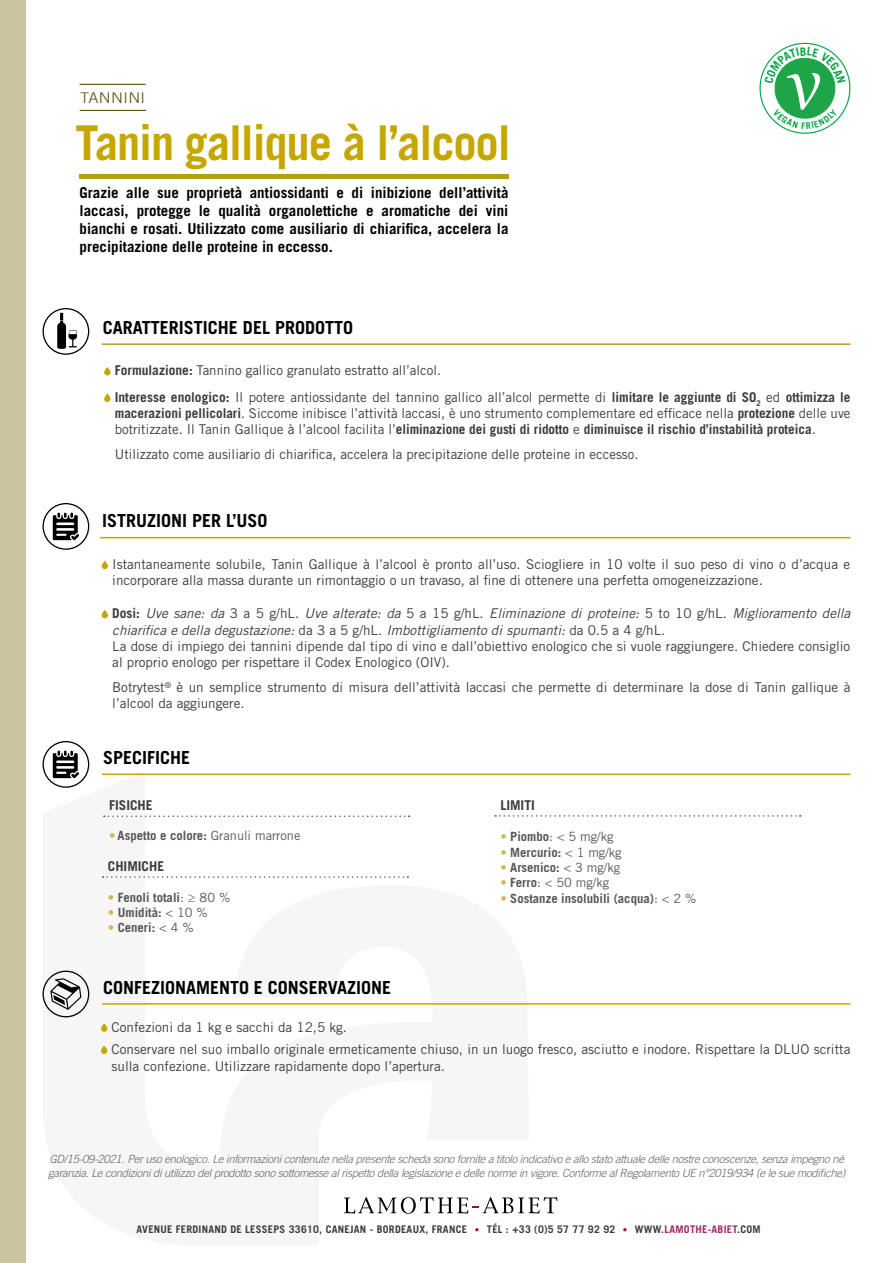
<style>
.page{position:relative;width:893px;height:1263px;background:#fff}
.page>*{position:absolute;margin:0;border:0;box-sizing:border-box;transform-origin:0 0}
.t1{font:700 48px "Trade Gothic LT Std";letter-spacing:-.025em;color:#c6a700}
.t2{font:700 18px "Trade Gothic LT Std";color:#000}
.t3{font:700 15px/18px "Trade Gothic LT Std";color:#000;text-align:justify}
.t4{font:300 14.7px "Trade Gothic LT Std";letter-spacing:.02em;color:#5d5009;scale:1.12 1}
.t5{font:13.5px/16.2px "Trade Gothic LT Std";color:#3c3c3b}
.t6{font:700 13.5px "Trade Gothic LT Std";color:#3c3c3b}
.t7{font:700 12.75px "Trade Gothic LT Std";color:#575756}
.t8{font:12.75px "Trade Gothic LT Std";color:#575756}
.t9{font:italic 300 11.25px/13.5px "Trade Gothic LT Std";letter-spacing:-.025em;color:#646363}
.t10{font:700 10.5px "Trade Gothic LT Std";letter-spacing:.025em;color:#3c3c3b}
.s1{font-weight:700}
.s2{font-style:italic}
.s3{color:#d4b84a}
.s4{font-weight:400}
.s5{font-weight:700;color:#d4b84a}
.s6{font-family:"Trade Gothic LT Std Cn 18";font-weight:400;font-size:9px;color:#9b0058}
.s7{color:#a42664}
</style>
<div class="page">
<div style="left:0;top:0;width:26px;height:1263px;background:#cbc49e"></div>
<svg style="left:104px;top:367px;width:7px;height:8px"></svg>
<svg style="left:104px;top:393px;width:7px;height:9px"></svg>
<svg style="left:43px;top:308px;width:46px;height:47px"></svg>
<hr style="left:102px;top:343px;width:748px;height:2px;background:#b99c16">
<div style="left:102px;top:561px;width:6px;height:8px;background:#c6a700;border-radius:3px"></div>
<div style="left:102px;top:610px;width:6px;height:8px;background:#c6a700;border-radius:3px"></div>
<svg style="left:43px;top:503px;width:46px;height:47px"></svg>
<hr style="left:100px;top:537px;width:750px;height:1px;background:#c6a700">
<svg style="left:43px;top:741px;width:46px;height:47px"></svg>
<hr style="left:102px;top:773px;width:748px;height:2px;background:#c6a700">
<svg style="left:104px;top:815px;width:306px;height:2px"></svg>
<svg style="left:495px;top:815px;width:306px;height:2px"></svg>
<svg style="left:103px;top:876px;width:305px;height:2px"></svg>
<svg style="left:101px;top:1023px;width:6px;height:9px"></svg>
<svg style="left:101px;top:1045px;width:6px;height:9px"></svg>
<svg style="left:43px;top:971px;width:46px;height:46px"></svg>
<hr style="left:102px;top:1003px;width:748px;height:2px;background:#c6a700">
<hr style="left:79px;top:174px;width:429px;height:4px;background:#b99c16">
<hr style="left:80px;top:84px;width:66px;height:1px;background:#5d5009">
<hr style="left:80px;top:110px;width:66px;height:1px;background:#5d5009">
<svg style="left:344px;top:1197px;width:213px;height:17px"></svg>
<svg style="left:759px;top:42px;width:91px;height:92px"></svg>
<p class="t4" style="left:80px;top:89px;width:59px">TANNINI</p>
<h1 class="t1" style="left:75px;top:113px;width:437px">Tanin gallique à l’alcool</h1>
<p class="t3" style="left:80px;top:184px;width:430px">Grazie alle sue proprietà antiossidanti e di inibizione dell’attività laccasi, protegge le qualità organolettiche e aromatiche dei vini bianchi e rosati. Utilizzato come ausiliario di chiarifica, accelera la precipitazione delle proteine in eccesso.</p>
<h2 class="t2" style="left:103px;top:317px;width:252px">CARATTERISTICHE DEL PRODOTTO</h2>
<p class="t5" style="left:115px;top:357px;width:737px;line-height:26.5px"><span class="s1">Formulazione:</span> Tannino gallico granulato estratto all’alcol.<br><span class="s1">Interesse enologico:</span> Il potere antiossidante del tannino gallico all’alcol permette di <span class="s1">limitare le aggiunte di SO</span><sub>2</sub> ed <span class="s1">ottimizza le</span></p>
<p class="t5" style="left:115px;top:405px;width:737px"><span class="s1">macerazioni pellicolari</span>. Siccome inibisce l’attività laccasi, è uno strumento complementare ed efficace nella <span class="s1">protezione</span> delle uve botritizzate. Il Tanin Gallique à l’alcool facilita l’<span class="s1">eliminazione dei gusti di ridotto</span> e <span class="s1">diminuisce il rischio d’instabilità proteica</span>.</p>
<p class="t5" style="left:115px;top:446px;width:525px">Utilizzato come ausiliario di chiarifica, accelera la precipitazione delle proteine in eccesso.</p>
<h2 class="t2" style="left:102px;top:509px;width:167px">ISTRUZIONI PER L’USO</h2>
<p class="t5" style="left:112px;top:556px;width:740px">Istantaneamente solubile, Tanin Gallique à l’alcool è pronto all’uso. Sciogliere in 10 volte il suo peso di vino o d’acqua e incorporare alla massa durante un rimontaggio o un travaso, al fine di ottenere una perfetta omogeneizzazione.</p>
<p class="t5" style="left:112px;top:605px;width:740px"><span class="s1">Dosi:</span> <span class="s2">Uve sane: da</span> 3 a 5 g/hL. <span class="s2">Uve alterate: da</span> 5 a 15 g/hL. <span class="s2">Eliminazione di proteine:</span> 5 to 10 g/hL. <span class="s2">Miglioramento della chiarifica e della degustazione:</span> da 3 a 5 g/hL. <span class="s2">Imbottigliamento di spumanti:</span> da 0.5 a 4 g/hL.<br>La dose di impiego dei tannini dipende dal tipo di vino e dall’obiettivo enologico che si vuole raggiungere. Chiedere consiglio al proprio enologo per rispettare il Codex Enologico (OIV).</p>
<p class="t5" style="left:112px;top:679px;width:740px">Botrytest<sup>®</sup> è un semplice strumento di misura dell’attività laccasi che permette di determinare la dose di Tanin gallique à l’alcool da aggiungere.</p>
<h2 class="t2" style="left:103px;top:747px;width:89px">SPECIFICHE</h2>
<p class="t6" style="left:109px;top:797px;width:45px">FISICHE</p>
<p class="t7" style="left:109px;top:827px;width:193px"><span class="s3">•</span> Aspetto e colore: <span class="s4">Granuli marrone</span></p>
<p class="t6" style="left:108px;top:858px;width:58px">CHIMICHE</p>
<p class="t7" style="left:108px;top:889px;width:124px"><span class="s3">•</span> Fenoli totali<span class="s4">: ≥ 80 %</span></p>
<p class="t7" style="left:108px;top:905px;width:102px"><span class="s3">•</span> Umidità: <span class="s4">&lt; 10 %</span></p>
<p class="t7" style="left:108px;top:920px;width:87px"><span class="s3">•</span> Ceneri: <span class="s4">&lt; 4 %</span></p>
<h2 class="t2" style="left:103px;top:976px;width:290px">CONFEZIONAMENTO E CONSERVAZIONE</h2>
<p class="t6" style="left:500px;top:797px;width:36px">LIMITI</p>
<p class="t8" style="left:500px;top:829px;width:115px"><span class="s5">•</span> <span class="s1">Piombo</span>: &lt; 5 mg/kg</p>
<p class="t7" style="left:500px;top:844px;width:123px"><span class="s3">•</span> Mercurio: <span class="s4">&lt; 1 mg/kg</span></p>
<p class="t7" style="left:500px;top:860px;width:121px"><span class="s3">•</span> Arsenico: <span class="s4">&lt; 3 mg/kg</span></p>
<p class="t8" style="left:500px;top:875px;width:110px"><span class="s5">•</span> <span class="s1">Ferro</span>: &lt; 50 mg/kg</p>
<p class="t7" style="left:500px;top:890px;width:198px"><span class="s3">•</span> Sostanze insolubili (acqua)<span class="s4">: &lt; 2 %</span></p>
<p class="t5" style="left:112px;top:1016px;width:740px;line-height:22.2px">Confezioni da 1 kg e sacchi da 12,5 kg.<br>Conservare nel suo imballo originale ermeticamente chiuso, in un luogo fresco, asciutto e inodore. Rispettare la DLUO scritta</p>
<p class="t5" style="left:112px;top:1057px;width:335px">sulla confezione. Utilizzare rapidamente dopo l’apertura.</p>
<p class="t9" style="left:48px;top:1153px;width:799px">GD/15-09-2021. Per uso enologico. Le informazioni contenute nella presente scheda sono fornite a titolo indicativo e allo stato attuale delle nostre conoscenze, senza impegno né garanzia. Le condizioni di utilizzo del prodotto sono sottomesse al rispetto della legislazione e delle norme in vigore. Conforme al Regolamento UE n°2019/934 (e le sue modifiche)</p>
<p class="t10" style="left:137px;top:1223px;width:626px">AVENUE FERDINAND DE LESSEPS 33610, CANEJAN - BORDEAUX, FRANCE <span class="s6">•</span> TÉL : +33 (0)5 57 77 92 92 <span class="s6">•</span> WWW<span class="s7">.LAMOTHE-ABIET</span>.COM</p>
</div>
